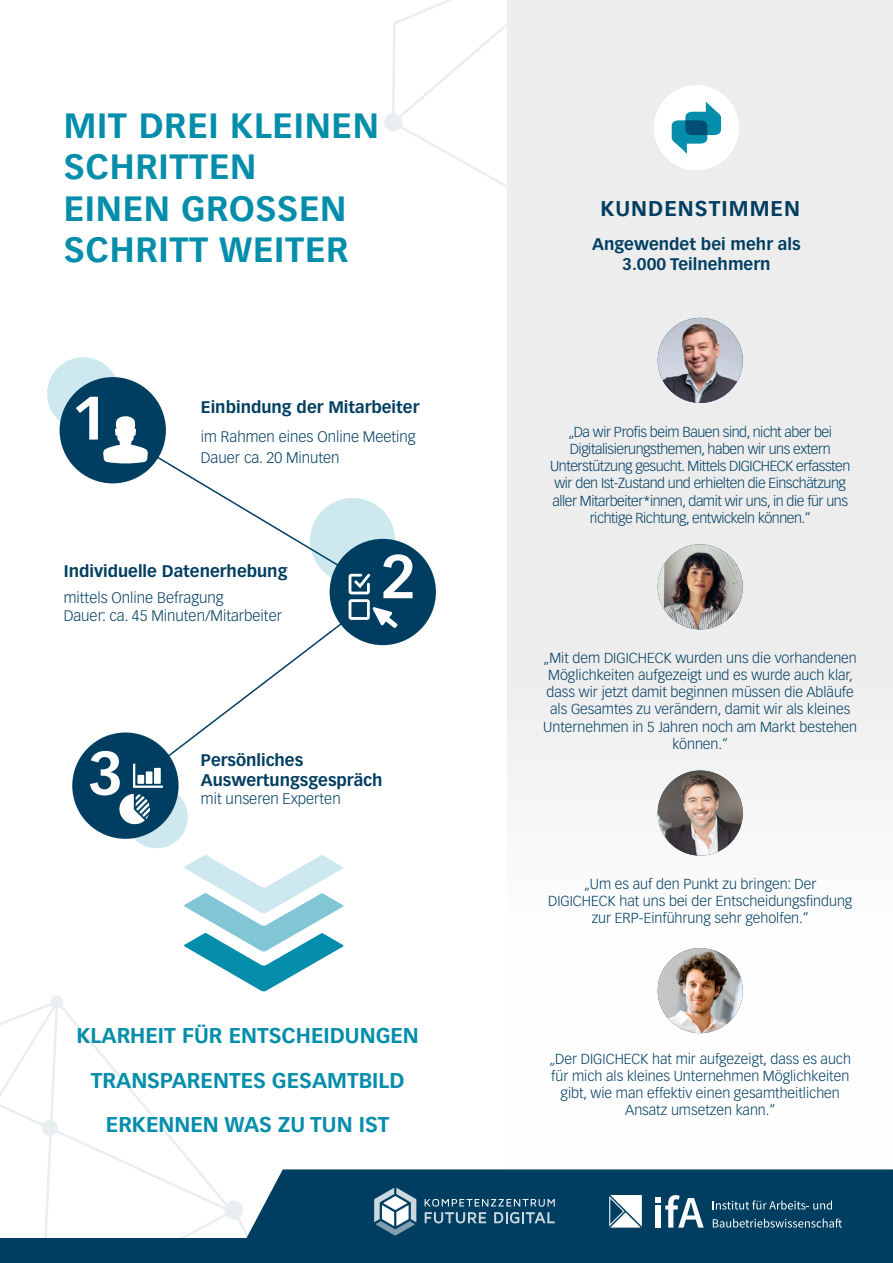
<style>
.page{position:relative;width:893px;height:1263px;background:#fff}
.page>*{position:absolute;margin:0;border:0;box-sizing:border-box;transform-origin:0 0}
.t1{font:700 60.15px "Vectora LT Pro";color:#fff}
.t2{font:700 34.5px/41.4px "Vectora LT Pro";letter-spacing:.02em;color:#048eab}
.t3{font:700 21px/44.5px "Vectora LT Pro";color:#048eab;text-align:center}
.t4{font:700 21px "Vectora LT Pro";letter-spacing:.05em;color:#003e61}
.t5{font:700 16.5px/19.8px "Vectora LT Pro";color:#003e61}
.t6{font:300 15px/21px "Vectora LT Pro";color:#003e61}
.t7{font:300 14.25px/17.1px "Vectora LT Pro";color:#003e61;text-align:center}
.t8{font:300 14.25px/17.1px "Vectora LT Pro";letter-spacing:-.03em;color:#003e61;text-align:center}
</style>
<div class="page">
<div style="left:507px;top:0;width:386px;height:1263px;background:linear-gradient(to right,#f4f4f4,#f4f4f4)"></div>
<div style="left:356px;top:1169px;width:537px;height:94px;background:#003e61"></div>
<svg style="left:425px;top:1199px;width:130px;height:7px"></svg>
<svg style="left:425px;top:1212px;width:61px;height:11px"></svg>
<svg style="left:494px;top:1212px;width:61px;height:11px"></svg>
<svg style="left:374px;top:1188px;width:42px;height:47px"></svg>
<svg style="left:609px;top:1195px;width:33px;height:32px"></svg>
<svg style="left:655px;top:1195px;width:49px;height:32px"></svg>
<svg style="left:713px;top:1200px;width:119px;height:9px"></svg>
<svg style="left:713px;top:1218px;width:129px;height:9px"></svg>
<div style="left:310px;top:498px;width:85px;height:85px;background:#cde8ee;border-radius:50%"></div>
<div style="left:47px;top:357px;width:73px;height:73px;background:#cde8ee;border-radius:50%"></div>
<div style="left:125px;top:786px;width:63px;height:62px;background:#cde8ee;border-radius:50%"></div>
<img style="left:658px;top:770px;width:85px;height:86px;border-radius:43px">
<img style="left:658px;top:948px;width:85px;height:85px;border-radius:43px">
<img style="left:658px;top:544px;width:85px;height:85px;border-radius:43px">
<img style="left:658px;top:318px;width:85px;height:85px;border-radius:43px">
<div style="left:60px;top:377px;width:106px;height:106px;background:#003e61;border-radius:50%"></div>
<div style="left:330px;top:539px;width:106px;height:106px;background:#003e61;border-radius:50%"></div>
<div style="left:72px;top:732px;width:107px;height:107px;background:#003e61;border-radius:50%"></div>
<svg style="left:384px;top:0;width:509px;height:277px"></svg>
<svg style="left:110px;top:428px;width:275px;height:363px"></svg>
<svg style="left:0;top:855px;width:356px;height:408px"></svg>
<div style="left:349px;top:599px;width:21px;height:21px;border:3px solid #fff"></div>
<svg style="left:372px;top:607px;width:26px;height:21px"></svg>
<svg style="left:347px;top:571px;width:26px;height:25px"></svg>
<svg style="left:119px;top:794px;width:31px;height:31px"></svg>
<svg style="left:133px;top:764px;width:30px;height:24px"></svg>
<svg style="left:103px;top:416px;width:45px;height:48px"></svg>
<h2 class="t2" style="left:64px;top:105px;width:317px">MIT DREI KLEINEN<br>SCHRITTEN<br>EINEN GROSSEN<br>SCHRITT WEITER</h2>
<h1 class="t1" style="left:71px;top:381px;width:37px">1</h1>
<p class="t5" style="left:201px;top:397px;width:220px">Einbindung der Mitarbeiter</p>
<p class="t6" style="left:201px;top:426px;width:216px">im Rahmen eines Online Meeting<br>Dauer ca. 20 Minuten</p>
<p class="t5" style="left:64px;top:561px;width:225px">Individuelle Datenerhebung</p>
<p class="t6" style="left:64px;top:589px;width:220px;line-height:18px">mittels Online Befragung<br>Dauer: ca. 45 Minuten/Mitarbeiter</p>
<h1 class="t1" style="left:381px;top:540px;width:37px">2</h1>
<h1 class="t1" style="left:87px;top:736px;width:37px">3</h1>
<p class="t5" style="left:201px;top:750px;width:183px">Persönliches<br>Auswertungsgespräch</p>
<p class="t6" style="left:201px;top:788px;width:141px">mit unseren Experten</p>
<h3 class="t3" style="left:77px;top:1013px;width:344px">KLARHEIT FÜR ENTSCHEIDUNGEN<br>TRANSPARENTES GESAMTBILD<br>ERKENNEN WAS ZU TUN IST</h3>
<h3 class="t4" style="left:600px;top:196px;width:201px">KUNDENSTIMMEN</h3>
<p class="t5" style="left:592px;top:234px;width:210px;text-align:center">Angewendet bei mehr als<br>3.000 Teilnehmern</p>
<p class="t8" style="left:550px;top:423px;width:302px">„Da wir Profis beim Bauen sind, nicht aber bei Digitalisierungsthemen, haben wir uns extern Unterstützung gesucht. Mittels DIGICHECK erfassten wir den Ist-Zustand und erhielten die Einschätzung aller Mitarbeiter*innen, damit wir uns, in die für uns richtige Richtung, entwickeln können.“</p>
<p class="t7" style="left:543px;top:649px;width:315px">„Mit dem DIGICHECK wurden uns die vorhandenen Möglichkeiten aufgezeigt und es wurde auch klar, dass wir jetzt damit beginnen müssen die Abläufe als Gesamtes zu verändern, damit wir als kleines Unternehmen in 5 Jahren noch am Markt bestehen können.“</p>
<p class="t7" style="left:548px;top:875px;width:306px">„Um es auf den Punkt zu bringen: Der<br>DIGICHECK hat uns bei der Entscheidungsfindung zur ERP-Einführung sehr geholfen.“</p>
<p class="t7" style="left:549px;top:1050px;width:303px">„Der DIGICHECK hat mir aufgezeigt, dass es auch für mich als kleines Unternehmen Möglichkeiten gibt, wie man effektiv einen gesamtheitlichen Ansatz umsetzen kann.“</p>
</div>
